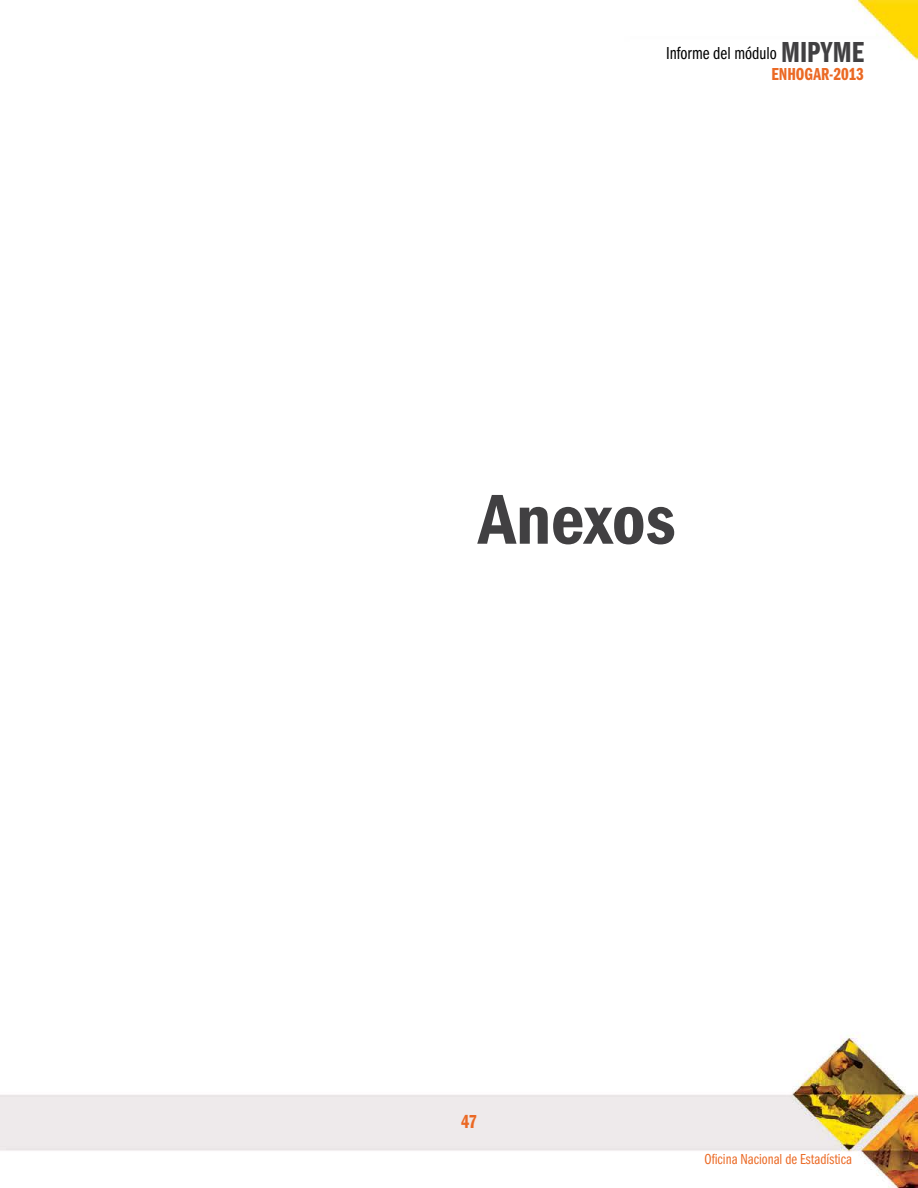
<style>
.page{position:relative;width:918px;height:1188px;background:#fff}
.page>*{position:absolute;margin:0;border:0;box-sizing:border-box;transform-origin:0 0}
.t1{font:73.2px "ITC Franklin Gothic Std Dm Cd";color:#414042}
.t2{font:30px "Franklin Got Itc TOT Dem Com";color:#414042}
.t3{font:19.5px "Franklin Got Itc TOT Dem Com";color:#eb6924}
.t4{font:18px "Franklin Got Itc TOT Boo Com";color:#000}
.t5{font:18px "Franklin Got Itc TOT Dem Com";color:#eb6924}
.t6{font:15px "Franklin Got Itc TOT Boo Com";color:#eb6924}
</style>
<div class="page">
<img style="left:0;top:0;width:918px;height:1188px">
<h2 class="t2" style="left:781px;top:35px;width:84px">MIPYME</h2>
<p class="t5" style="left:771px;top:64px;width:94px">ENHOGAR-2013</p>
<p class="t4" style="left:666px;top:43px;width:112px">Informe del módulo</p>
<h1 class="t1" style="left:479px;top:478px;width:198px">Anexos</h1>
<h3 class="t3" style="left:461px;top:1110px;width:17px">47</h3>
<p class="t6" style="left:705px;top:1151px;width:149px">Oficina Nacional de Estadística</p>
</div>
